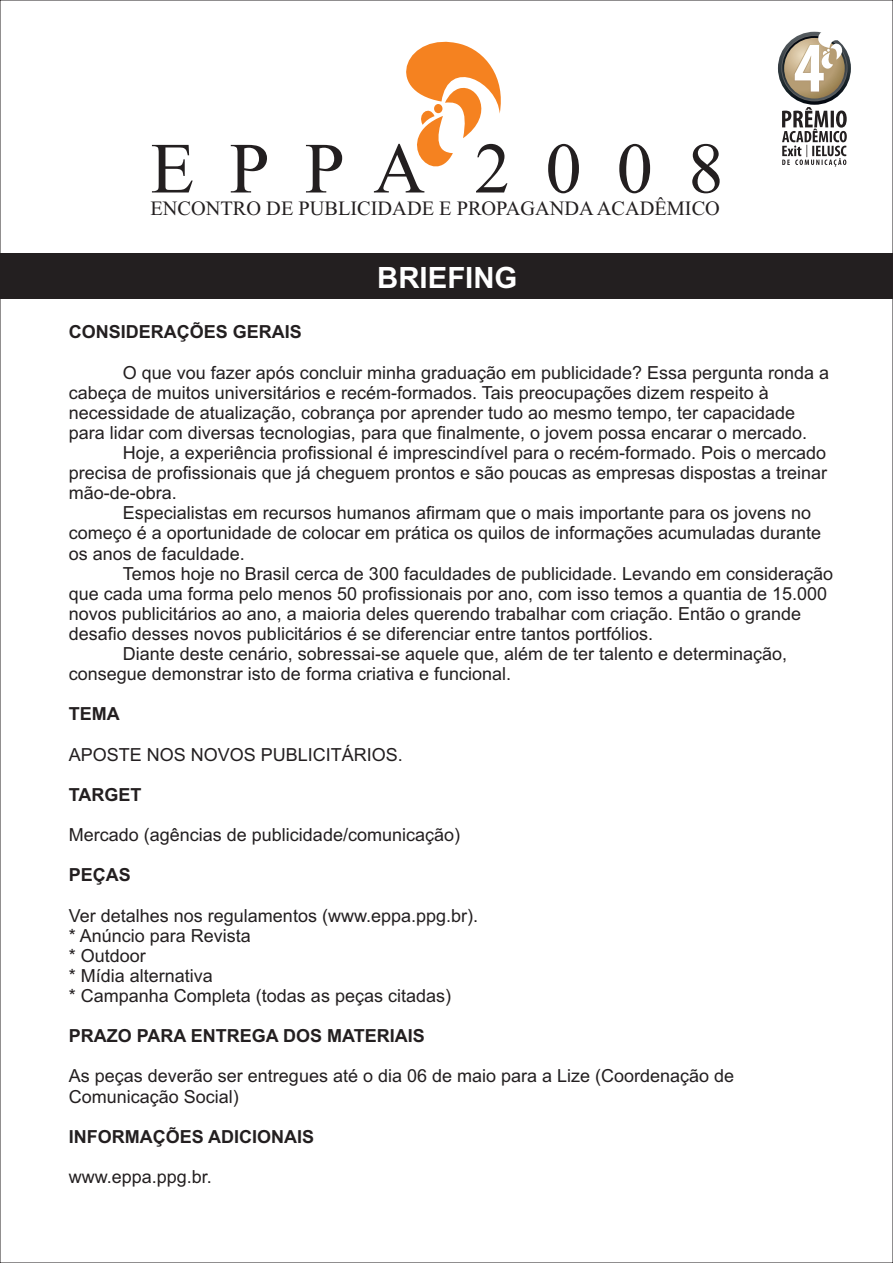
<style>
.page{position:relative;width:893px;height:1263px;background:#fff}
.page>*{position:absolute;margin:0;border:0;box-sizing:border-box;transform-origin:0 0}
.t1{font:71.85px "Times New Roman";letter-spacing:.49em;color:#231f20}
.t2{font:700 29.4px "Arial";color:#fff}
.t3{font:20.4px "Times New Roman";color:#231f20}
.t4{font:18px/20.1px "Arial";color:#231f20}
.t5{font:700 18px "Arial";color:#231f20}
</style>
<div class="page">
<div style="left:0;top:254px;width:893px;height:45px;background:#231f20"></div>
<svg style="left:406px;top:41px;width:95px;height:126px"></svg>
<svg style="left:782px;top:107px;width:65px;height:60px"></svg>
<svg style="left:778px;top:32px;width:73px;height:73px"></svg>
<svg style="left:781px;top:35px;width:66px;height:66px"></svg>
<svg style="left:782px;top:36px;width:65px;height:64px"></svg>
<svg style="left:784px;top:38px;width:61px;height:61px"></svg>
<svg style="left:794px;top:31px;width:56px;height:61px"></svg>
<h1 class="t1" style="left:150px;top:143px;width:575px">EPPA 2008</h1>
<p class="t3" style="left:150px;top:201px;width:571px">ENCONTRO DE PUBLICIDADE E PROPAGANDAACADÊMICO</p>
<h2 class="t2" style="left:377px;top:266px;width:142px">BRIEFING</h2>
<p class="t5" style="left:69px;top:325px;width:235px">CONSIDERAÇÕES GERAIS</p>
<p class="t4" style="left:69px;top:364px;width:762px;text-indent:54px">O que vou fazer após concluir minha graduação em publicidade? Essa pergunta ronda a cabeça de muitos universitários e recém-formados. Tais preocupações dizem respeito à necessidade de atualização, cobrança por aprender tudo ao mesmo tempo, ter capacidade para lidar com diversas tecnologias, para que finalmente, o jovem possa encarar o mercado.</p>
<p class="t4" style="left:69px;top:444px;width:760px;text-align:justify;text-indent:54px">Hoje, a experiência profissional é imprescindível para o recém-formado. Pois o mercado precisa de profissionais que já cheguem prontos e são poucas as empresas dispostas a treinar mão-de-obra.</p>
<p class="t4" style="left:69px;top:505px;width:754px;text-indent:54px">Especialistas em recursos humanos afirmam que o mais importante para os jovens no começo é a oportunidade de colocar em prática os quilos de informações acumuladas durante os anos de faculdade.</p>
<p class="t4" style="left:123px;top:565px;width:712px">Temos hoje no Brasil cerca de 300 faculdades de publicidade. Levando em consideração</p>
<p class="t4" style="left:69px;top:585px;width:760px">que cada uma forma pelo menos 50 profissionais por ano, com isso temos a quantia de 15.000</p>
<p class="t4" style="left:69px;top:605px;width:734px">novos publicitários ao ano, a maioria deles querendo trabalhar com criação. Então o grande</p>
<p class="t4" style="left:69px;top:625px;width:586px">desafio desses novos publicitários é se diferenciar entre tantos portfólios.</p>
<p class="t4" style="left:123px;top:645px;width:666px">Diante deste cenário, sobressai-se aquele que, além de ter talento e determinação,</p>
<p class="t4" style="left:69px;top:665px;width:444px">consegue demonstrar isto de forma criativa e funcional.</p>
<p class="t5" style="left:69px;top:707px;width:52px">TEMA</p>
<p class="t4" style="left:69px;top:746px;width:336px">APOSTE NOS NOVOS PUBLICITÁRIOS.</p>
<p class="t5" style="left:69px;top:788px;width:74px">TARGET</p>
<p class="t4" style="left:69px;top:826px;width:393px">Mercado (agências de publicidade/comunicação)</p>
<p class="t5" style="left:69px;top:868px;width:64px">PEÇAS</p>
<p class="t4" style="left:69px;top:907px;width:411px">Ver detalhes nos regulamentos (www.eppa.ppg.br). * Anúncio para Revista<br>* Outdoor<br>* Mídia alternativa<br>* Campanha Completa (todas as peças citadas)</p>
<p class="t5" style="left:69px;top:1029px;width:358px">PRAZO PARA ENTREGA DOS MATERIAIS</p>
<p class="t4" style="left:69px;top:1068px;width:667px">As peças deverão ser entregues até o dia 06 de maio para a Lize (Coordenação de<br>Comunicação Social)</p>
<p class="t5" style="left:69px;top:1130px;width:247px">INFORMAÇÕES ADICIONAIS</p>
<p class="t4" style="left:69px;top:1168px;width:145px">www.eppa.ppg.br.</p>
</div>
